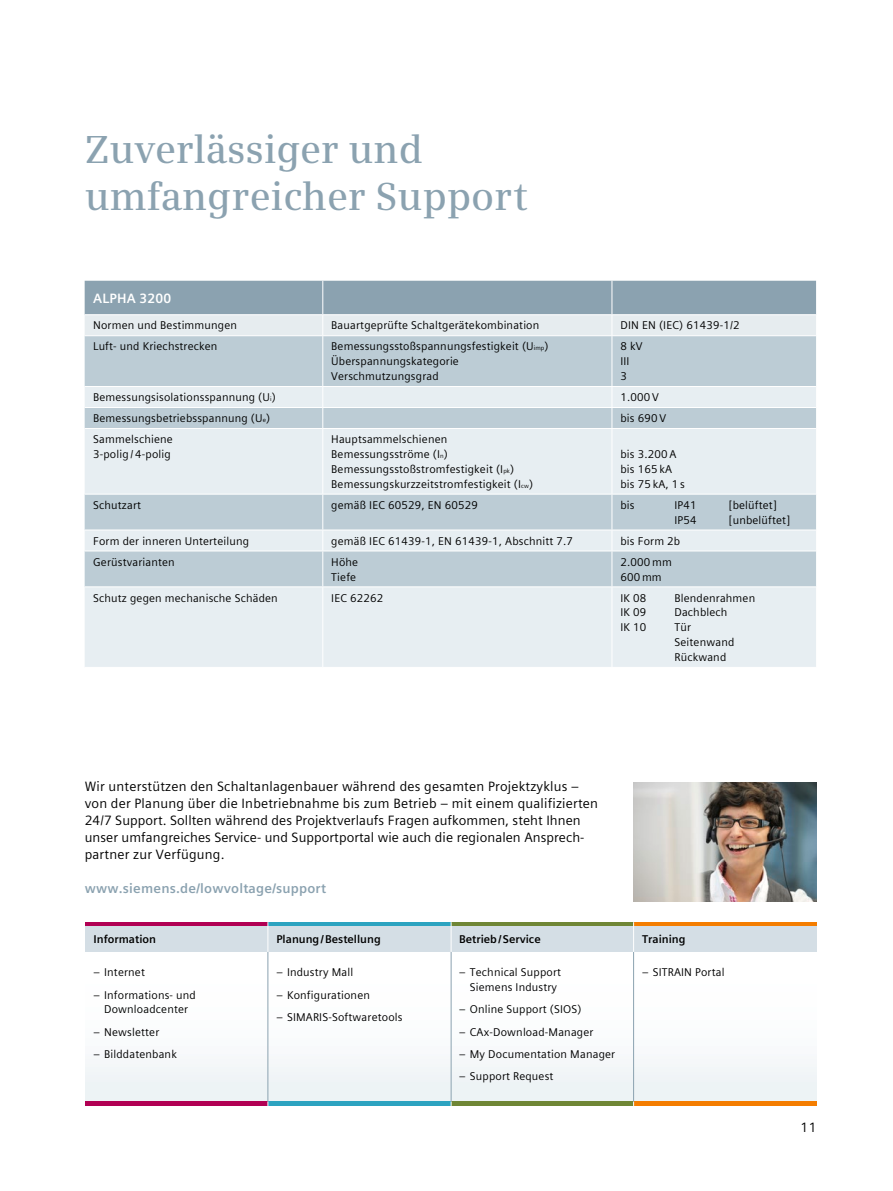
<style>
.page{position:relative;width:893px;height:1191px;background:#fff}
.page>*{position:absolute;margin:0;border:0;box-sizing:border-box;transform-origin:0 0}
.t1{font:600 39px/46.8px "Siemens Serif";color:#8ba2b0}
.t2{font:13.5px/17px "Siemens Sans Global";letter-spacing:.015em;color:#000}
.t3{font:700 13.5px "Siemens Sans Global";letter-spacing:.015em;color:#8ba2b0}
.t4{font:700 13.5px "Siemens Sans Global";letter-spacing:.015em;color:#fff}
.t5{font:11.25px/14.9px "Siemens Sans Global";letter-spacing:.015em;color:#000}
.t6{font:700 11.25px "Siemens Sans Global";color:#000}
.s1{font-size:6.15px}
</style>
<div class="page">
<div style="left:85px;top:336px;width:731px;height:50px;background:#bcccd5"></div>
<svg style="left:85px;top:387px;width:731px;height:280px;background:#dce5ea"></svg>
<hr style="left:85px;top:407px;width:238px;height:1px;background:#fff">
<hr style="left:323px;top:407px;width:289px;height:1px;background:#fff">
<hr style="left:612px;top:407px;width:204px;height:1px;background:#fff">
<hr style="left:85px;top:428px;width:238px;height:1px;background:#fff">
<hr style="left:323px;top:428px;width:289px;height:1px;background:#fff">
<hr style="left:612px;top:428px;width:204px;height:1px;background:#fff">
<hr style="left:85px;top:494px;width:238px;height:1px;background:#fff">
<hr style="left:323px;top:494px;width:289px;height:1px;background:#fff">
<hr style="left:612px;top:494px;width:204px;height:1px;background:#fff">
<hr style="left:85px;top:529px;width:238px;height:1px;background:#fff">
<hr style="left:323px;top:529px;width:289px;height:1px;background:#fff">
<hr style="left:612px;top:529px;width:204px;height:1px;background:#fff">
<svg style="left:85px;top:281px;width:731px;height:54px;background:#aebfc8"></svg>
<hr style="left:322px;top:336px;width:1px;height:50px;background:#fff">
<hr style="left:612px;top:336px;width:1px;height:50px;background:#fff">
<svg style="left:322px;top:387px;width:1px;height:41px"></svg>
<svg style="left:612px;top:387px;width:1px;height:41px"></svg>
<hr style="left:322px;top:429px;width:1px;height:65px;background:#fff">
<hr style="left:612px;top:429px;width:1px;height:65px;background:#fff">
<hr style="left:322px;top:494px;width:1px;height:35px;background:#fff">
<hr style="left:612px;top:494px;width:1px;height:35px;background:#fff">
<svg style="left:85px;top:530px;width:731px;height:57px;background:#cdd9e0"></svg>
<hr style="left:322px;top:551px;width:1px;height:35px;background:#fff">
<hr style="left:612px;top:551px;width:1px;height:35px;background:#fff">
<hr style="left:322px;top:587px;width:1px;height:80px;background:#fff">
<hr style="left:612px;top:587px;width:1px;height:80px;background:#fff">
<div style="left:85px;top:922px;width:731px;height:184px;background:linear-gradient(to right,#f9fbfc,#f9fbfc)"></div>
<img style="left:634px;top:782px;width:182px;height:119px">
<div style="left:268px;top:1101px;width:183px;height:5px;background:#2ca3c0"></div>
<hr style="left:268px;top:922px;width:183px;height:4px;background:#2ca3c0">
<div style="left:268px;top:926px;width:183px;height:26px;background:#d4dee5"></div>
<div style="left:451px;top:1101px;width:183px;height:5px;background:#6f8635"></div>
<hr style="left:451px;top:922px;width:183px;height:4px;background:#6f8635">
<div style="left:451px;top:926px;width:183px;height:26px;background:#d4dee5"></div>
<div style="left:634px;top:1101px;width:182px;height:5px;background:#f47d00"></div>
<hr style="left:634px;top:922px;width:182px;height:4px;background:#f47d00">
<div style="left:634px;top:926px;width:182px;height:26px;background:#d4dee5"></div>
<div style="left:85px;top:1101px;width:183px;height:5px;background:#b10053"></div>
<hr style="left:85px;top:922px;width:183px;height:4px;background:#b10053">
<div style="left:85px;top:926px;width:183px;height:26px;background:#d4dee5"></div>
<hr style="left:267px;top:952px;width:1px;height:149px;background:#8ba2b0">
<hr style="left:451px;top:952px;width:1px;height:149px;background:#8ba2b0">
<hr style="left:633px;top:952px;width:1px;height:149px;background:#8ba2b0">
<hr style="left:267px;top:922px;width:1px;height:30px;background:#fff">
<hr style="left:451px;top:922px;width:1px;height:30px;background:#fff">
<hr style="left:633px;top:922px;width:1px;height:30px;background:#fff">
<h1 class="t1" style="left:85px;top:126px;width:444px">Zuverlässiger und umfangreicher Support</h1>
<p class="t4" style="left:93px;top:288px;width:80px">ALPHA 3200</p>
<p class="t5" style="left:93px;top:318px;width:145px">Normen und Bestimmungen</p>
<p class="t5" style="left:331px;top:318px;width:210px">Bauartgeprüfte Schaltgerätekombination</p>
<p class="t5" style="left:620px;top:318px;width:121px">DIN EN (IEC) 61439-1/2</p>
<p class="t5" style="left:93px;top:339px;width:126px">Luft- und Kriechstrecken</p>
<p class="t5" style="left:331px;top:339px;width:219px">Bemessungsstoßspannungsfestigkeit (U<span class="s1">imp</span>)<br>Überspannungskategorie<br>Verschmutzungsgrad</p>
<p class="t5" style="left:620px;top:339px;width:23px">8 kV<br>III<br>3</p>
<p class="t5" style="left:93px;top:390px;width:184px">Bemessungsisolationsspannung (U<span class="s1">i</span>)</p>
<p class="t5" style="left:620px;top:390px;width:40px">1.000 V</p>
<p class="t5" style="left:93px;top:411px;width:179px">Bemessungsbetriebsspannung (U<span class="s1">e</span>)</p>
<p class="t5" style="left:620px;top:411px;width:47px">bis 690 V</p>
<p class="t5" style="left:93px;top:432px;width:81px">Sammelschiene<br>3-polig / 4-polig</p>
<p class="t5" style="left:331px;top:432px;width:203px">Hauptsammelschienen<br>Bemessungsströme (I<span class="s1">n</span>)<br>Bemessungsstoßstromfestigkeit (I<span class="s1">pk</span>)<br>Bemessungskurzzeitstromfestigkeit (I<span class="s1">cw</span>)</p>
<p class="t5" style="left:620px;top:447px;width:66px">bis 3.200A bis 165 kA bis 75 kA, 1 s</p>
<p class="t5" style="left:93px;top:497px;width:49px">Schutzart</p>
<p class="t5" style="left:331px;top:497px;width:148px">gemäß IEC 60529, EN 60529</p>
<p class="t5" style="left:620px;top:497px;width:16px">bis</p>
<p class="t5" style="left:674px;top:497px;width:24px">IP41</p>
<p class="t5" style="left:728px;top:497px;width:50px">[belüftet]</p>
<p class="t5" style="left:674px;top:512px;width:24px">IP54</p>
<p class="t5" style="left:728px;top:512px;width:63px">[unbelüftet]</p>
<p class="t5" style="left:93px;top:533px;width:157px">Form der inneren Unterteilung</p>
<p class="t5" style="left:331px;top:533px;width:243px">gemäß IEC 61439-1, EN 61439-1, Abschnitt 7.7</p>
<p class="t5" style="left:620px;top:533px;width:61px">bis Form 2b</p>
<p class="t5" style="left:93px;top:554px;width:83px">Gerüstvarianten</p>
<p class="t5" style="left:331px;top:554px;width:28px">Höhe<br>Tiefe</p>
<p class="t5" style="left:620px;top:554px;width:53px">2.000 mm<br>600 mm</p>
<p class="t5" style="left:93px;top:590px;width:186px">Schutz gegen mechanische Schäden</p>
<p class="t5" style="left:331px;top:590px;width:54px">IEC 62262</p>
<p class="t5" style="left:620px;top:590px;width:27px">IK 08</p>
<p class="t5" style="left:674px;top:590px;width:82px">Blendenrahmen</p>
<p class="t5" style="left:620px;top:605px;width:27px">IK 09</p>
<p class="t5" style="left:674px;top:605px;width:54px">Dachblech</p>
<p class="t5" style="left:620px;top:620px;width:27px">IK 10</p>
<p class="t5" style="left:674px;top:620px;width:61px">Tür<br>Seitenwand<br>Rückwand</p>
<p class="t2" style="left:85px;top:778px;width:515px">Wir unterstützen den Schaltanlagenbauer während des gesamten Projektzyklus – von der Planung über die Inbetriebnahme bis zum Betrieb – mit einem qualifizierten 24/7 Support. Sollten während des Projektverlaufs Fragen aufkommen, steht Ihnen unser umfangreiches Service- und Supportportal wie auch die regionalen Ansprech&shy;partner zur Verfügung.</p>
<p class="t3" style="left:85px;top:878px;width:243px">www.siemens.de/lowvoltage/support</p>
<p class="t6" style="left:94px;top:930px;width:64px">Information</p>
<p class="t6" style="left:276px;top:930px;width:106px">Planung/Bestellung</p>
<p class="t6" style="left:459px;top:930px;width:83px">Betrieb/Service</p>
<p class="t6" style="left:642px;top:930px;width:45px">Training</p>
<p class="t5" style="left:94px;top:965px;width:53px">– Internet</p>
<p class="t5" style="left:94px;top:987px;width:104px;text-align:center">– Informations- und<br>Downloadcenter</p>
<p class="t5" style="left:94px;top:1024px;width:67px">– Newsletter</p>
<p class="t5" style="left:94px;top:1046px;width:85px">– Bilddatenbank</p>
<p class="t5" style="left:276px;top:965px;width:78px">– Industry Mall</p>
<p class="t5" style="left:276px;top:987px;width:95px">– Konfigurationen</p>
<p class="t5" style="left:276px;top:1009px;width:128px">– SIMARIS-Softwaretools</p>
<p class="t5" style="left:459px;top:965px;width:103px">– Technical Support</p>
<p class="t5" style="left:642px;top:965px;width:84px">– SITRAIN Portal</p>
<p class="t5" style="left:470px;top:979px;width:89px">Siemens Industry</p>
<p class="t5" style="left:459px;top:1002px;width:124px">– Online Support (SIOS)</p>
<p class="t5" style="left:459px;top:1024px;width:136px">– CAx-Download-Manager</p>
<p class="t5" style="left:459px;top:1046px;width:157px">– My Documentation Manager</p>
<p class="t5" style="left:459px;top:1069px;width:96px">– Support Request</p>
<p class="t2" style="left:801px;top:1119px;width:17px">11</p>
</div>
